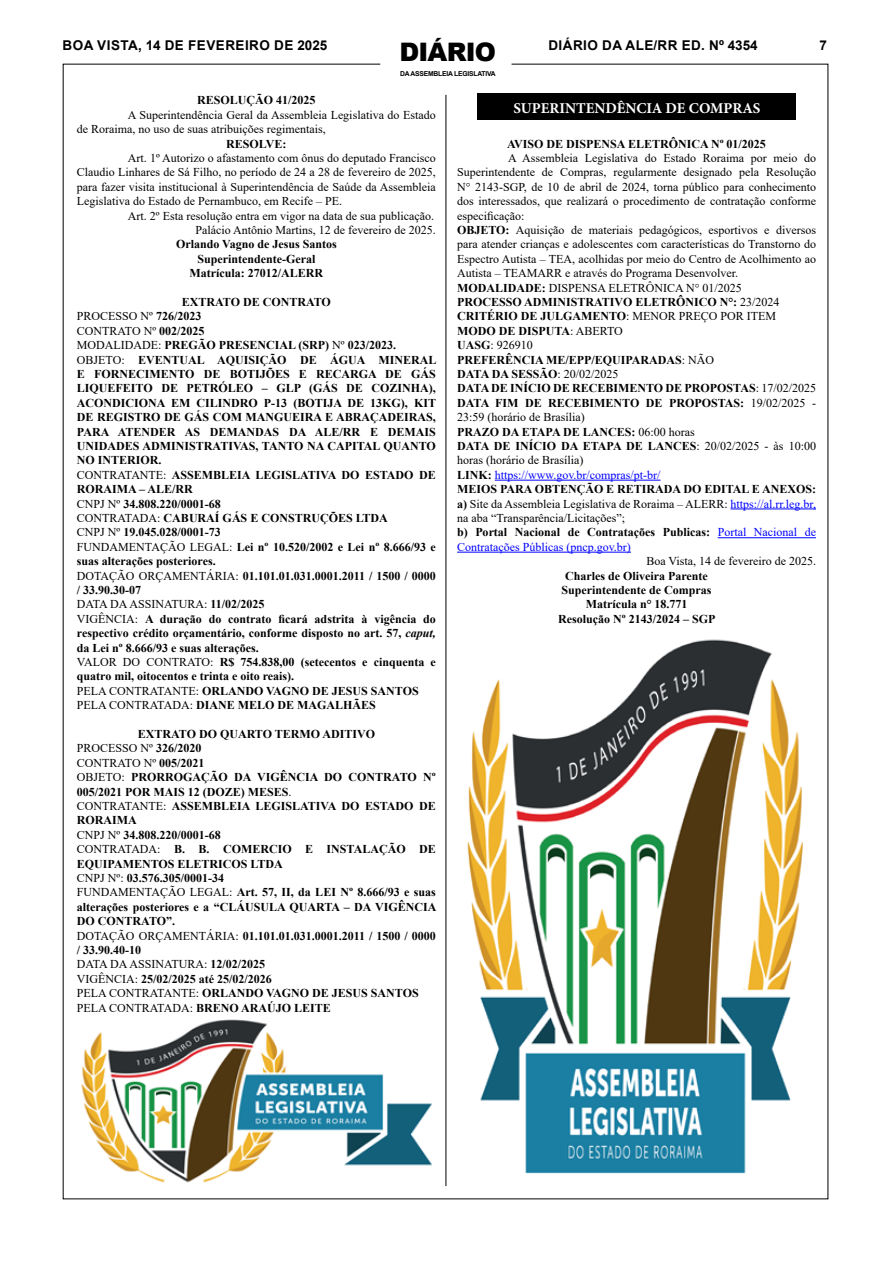
<style>
.page{position:relative;width:893px;height:1263px;background:#fff}
.page>*{position:absolute;margin:0;border:0;box-sizing:border-box;transform-origin:0 0}
.t1{font:900 25.5px "Arial";letter-spacing:-.03em;color:#000}
.t2{font:700 15px "Minion Pro";color:#fff}
.t3{font:700 13.5px "Arial";letter-spacing:.035em;color:#000}
.t4{font:700 12px/14.4px "Times New Roman";color:#000;text-align:center}
.t5{font:12px/14.4px "Times New Roman";color:#000}
.t6{font:700 6.75px "Arial";letter-spacing:-.03em;color:#000}
.s1{font-weight:400}
.s2{font-style:italic}
.s3{font-weight:700}
.s4{color:#00f}
</style>
<div class="page">
<hr style="left:446px;top:95px;width:1px;height:1091px;background:#000">
<hr style="left:495px;top:480px;width:166px;height:1px;background:#00f">
<hr style="left:730px;top:509px;width:86px;height:1px;background:#00f">
<hr style="left:718px;top:537px;width:98px;height:1px;background:#00f">
<hr style="left:457px;top:552px;width:174px;height:1px;background:#00f">
<div style="left:477px;top:93px;width:319px;height:27px;background:#000"></div>
<img style="left:81px;top:1019px;width:351px;height:164px">
<img style="left:467px;top:639px;width:336px;height:535px">
<p class="t3" style="left:63px;top:36px;width:266px">BOA VISTA, 14 DE FEVEREIRO DE 2025</p>
<p class="t3" style="left:548px;top:36px;width:211px">DIÁRIO DA ALE/RR ED. Nº 4354</p>
<p class="t3" style="left:819px;top:36px;width:9px">7</p>
<h1 class="t1" style="left:399px;top:34px;width:98px">DIÁRIO</h1>
<p class="t6" style="left:400px;top:68px;width:97px">DA ASSEMBLEIA LEGISLATIVA</p>
<p class="t4" style="left:197px;top:93px;width:120px">RESOLUÇÃO 41/2025</p>
<p class="t5" style="left:77px;top:107px;width:360px;text-indent:51px">A Superintendência Geral da Assembleia Legislativa do Estado de Roraima, no uso de suas atribuições regimentais,</p>
<p class="t4" style="left:226px;top:136px;width:62px">RESOLVE:</p>
<p class="t5" style="left:128px;top:150px;width:309px">Art. 1º Autorizo o afastamento com ônus do deputado Francisco</p>
<p class="t5" style="left:77px;top:165px;width:360px">Claudio Linhares de Sá Filho, no período de 24 a 28 de fevereiro de 2025,</p>
<p class="t5" style="left:77px;top:179px;width:360px">para fazer visita institucional à Superintendência de Saúde da Assembleia</p>
<p class="t5" style="left:77px;top:194px;width:267px">Legislativa do Estado de Pernambuco, em Recife – PE.</p>
<p class="t5" style="left:128px;top:208px;width:307px">Art. 2º Esta resolução entra em vigor na data de sua publicação.</p>
<p class="t5" style="left:196px;top:222px;width:242px">Palácio Antônio Martins, 12 de fevereiro de 2025.</p>
<p class="t4" style="left:176px;top:237px;width:162px">Orlando Vagno de Jesus Santos<br>Superintendente-Geral<br>Matrícula: 27012/ALERR</p>
<p class="t4" style="left:77px;top:294px;width:361px;text-align:left;text-indent:105px">EXTRATO DE CONTRATO<br><span class="s1">PROCESSO Nº</span> 726/2023<br><span class="s1">CONTRATO Nº</span> 002/2025<br><span class="s1">MODALIDADE:</span> PREGÃO PRESENCIAL (SRP) <span class="s1">Nº</span> 023/2023.<br><span class="s1">OBJETO:</span> EVENTUAL AQUISIÇÃO DE ÁGUA MINERAL E FORNECIMENTO DE BOTIJÕES E RECARGA DE GÁS LIQUEFEITO DE PETRÓLEO – GLP (GÁS DE COZINHA), ACONDICIONA EM CILINDRO P-13 (BOTIJA DE 13KG), KIT DE REGISTRO DE GÁS COM MANGUEIRA E ABRAÇADEIRAS, PARA ATENDER AS DEMANDAS DA ALE/RR E DEMAIS UNIDADES ADMINISTRATIVAS, TANTO NA CAPITAL QUANTO NO INTERIOR.<br><span class="s1">CONTRATANTE:</span> ASSEMBLEIA LEGISLATIVA DO ESTADO DE RORAIMA – ALE/RR<br><span class="s1">CNPJ Nº</span> 34.808.220/0001-68<br><span class="s1">CONTRATADA:</span> CABURAÍ GÁS E CONSTRUÇÕES LTDA<br><span class="s1">CNPJ Nº</span> 19.045.028/0001-73<br><span class="s1">FUNDAMENTAÇÃO LEGAL:</span> Lei nº 10.520/2002 e Lei nº 8.666/93 e suas alterações posteriores.<br><span class="s1">DOTAÇÃO ORÇAMENTÁRIA:</span> 01.101.01.031.0001.2011 / 1500 / 0000 / 33.90.30-07<br><span class="s1">DATA DA ASSINATURA:</span> 11/02/2025<br><span class="s1">VIGÊNCIA:</span> A duração do contrato ficará adstrita à vigência do respectivo crédito orçamentário, conforme disposto no art. 57, <span class="s2">caput, </span>da Lei nº 8.666/93 e suas alterações.<br><span class="s1">VALOR DO CONTRATO:</span> R$ 754.838,00 (setecentos e cinquenta e quatro mil, oitocentos e trinta e oito reais).<br><span class="s1">PELA CONTRATANTE:</span> ORLANDO VAGNO DE JESUS SANTOS <span class="s1">PELA CONTRATADA:</span> DIANE MELO DE MAGALHÃES</p>
<p class="t4" style="left:77px;top:726px;width:361px;text-align:left;text-indent:61px">EXTRATO DO QUARTO TERMO ADITIVO <span class="s1">PROCESSO Nº</span> 326/2020<br><span class="s1">CONTRATO Nº</span> 005/2021<br><span class="s1">OBJETO:</span> PRORROGAÇÃO DA VIGÊNCIA DO CONTRATO Nº 005/2021 POR MAIS 12 (DOZE) MESES<span class="s1">.<br>CONTRATANTE:</span> ASSEMBLEIA LEGISLATIVA DO ESTADO DE RORAIMA<br><span class="s1">CNPJ Nº</span> 34.808.220/0001-68<br><span class="s1">CONTRATADA:</span> B. B. COMERCIO E INSTALAÇÃO DE EQUIPAMENTOS ELETRICOS LTDA<br><span class="s1">CNPJ Nº:</span> 03.576.305/0001-34<br><span class="s1">FUNDAMENTAÇÃO LEGAL:</span> Art. 57, II, da LEI Nº 8.666/93 e suas alterações posteriores e a “CLÁUSULA QUARTA – DA VIGÊNCIA DO CONTRATO”.<br><span class="s1">DOTAÇÃO ORÇAMENTÁRIA:</span> 01.101.01.031.0001.2011 / 1500 / 0000 / 33.90.40-10<br><span class="s1">DATA DA ASSINATURA:</span> 12/02/2025<br><span class="s1">VIGÊNCIA:</span> 25/02/2025 até 25/02/2026<br><span class="s1">PELA CONTRATANTE:</span> ORLANDO VAGNO DE JESUS SANTOS <span class="s1">PELA CONTRATADA:</span> BRENO ARAÚJO LEITE</p>
<p class="t2" style="left:513px;top:98px;width:248px">SUPERINTENDÊNCIA DE COMPRAS</p>
<p class="t4" style="left:507px;top:136px;width:260px">AVISO DE DISPENSA ELETRÔNICA Nº 01/2025</p>
<p class="t5" style="left:457px;top:150px;width:360px;text-indent:51px">A Assembleia Legislativa do Estado Roraima por meio do Superintendente de Compras, regularmente designado pela Resolução N° 2143-SGP, de 10 de abril de 2024, torna público para conhecimento dos interessados, que realizará o procedimento de contratação conforme especificação:<br><span class="s3">OBJETO:</span> Aquisição de materiais pedagógicos, esportivos e diversos para atender crianças e adolescentes com características do Transtorno do Espectro Autista – TEA, acolhidas por meio do Centro de Acolhimento ao Autista – TEAMARR e através do Programa Desenvolver.<br><span class="s3">MODALIDADE:</span> DISPENSA ELETRÔNICA N° 01/2025<br><span class="s3">PROCESSO ADMINISTRATIVO ELETRÔNICO N°:</span> 23/2024<br><span class="s3">CRITÉRIO DE JULGAMENTO</span>: MENOR PREÇO POR ITEM <span class="s3">MODO DE DISPUTA</span>: ABERTO<br><span class="s3">UASG</span>: 926910<br><span class="s3">PREFERÊNCIA ME/EPP/EQUIPARADAS</span>: NÃO<br><span class="s3">DATA DA SESSÃO</span>: 20/02/2025<br><span class="s3">DATA DE INÍCIO DE RECEBIMENTO DE PROPOSTAS</span>: 17/02/2025<br><span class="s3">DATA FIM DE RECEBIMENTO DE PROPOSTAS:</span> 19/02/2025 - 23:59 (horário de Brasília)<br><span class="s3">PRAZO DA ETAPA DE LANCES:</span> 06:00 horas<br><span class="s3">DATA DE INÍCIO DA ETAPA DE LANCES</span>: 20/02/2025 - às 10:00 horas (horário de Brasília)<br><span class="s3">LINK:</span> <span class="s4">https://www.gov.br/compras/pt-br/<br></span><span class="s3">MEIOS PARA OBTENÇÃO E RETIRADA DO EDITAL E ANEXOS: a)</span> Site da Assembleia Legislativa de Roraima – ALERR: <span class="s4">https://al.rr.leg.br, </span>na aba “Transparência/Licitações”;<br><span class="s3">b) Portal Nacional de Contratações Publicas:</span> <span class="s4">Portal Nacional de Contratações Públicas (pncp.gov.br)</span></p>
<p class="t5" style="left:646px;top:554px;width:171px">Boa Vista, 14 de fevereiro de 2025.</p>
<p class="t4" style="left:558px;top:568px;width:159px">Charles de Oliveira Parente<br>Superintendente de Compras<br>Matrícula n° 18.771<br>Resolução Nº 2143/2024 – SGP</p>
</div>
